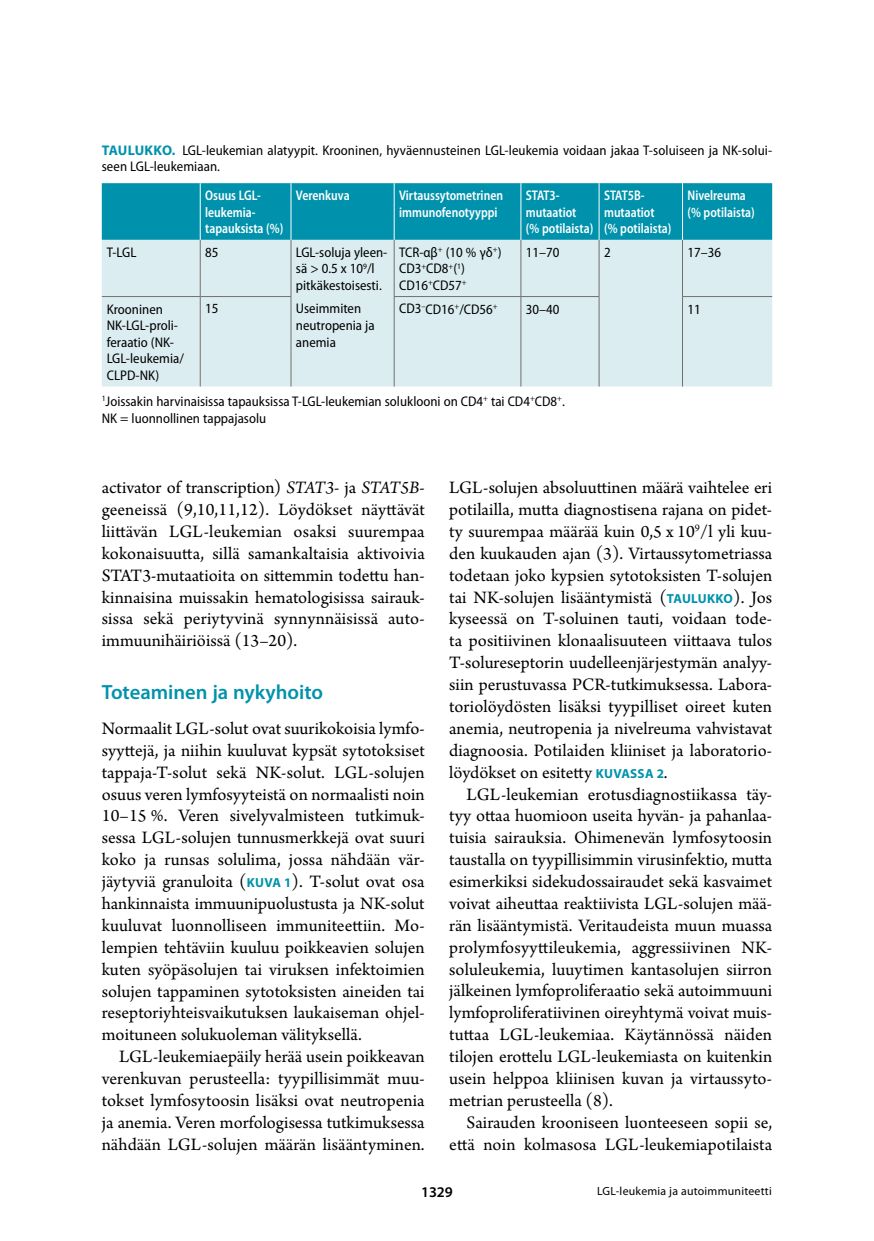
<style>
.page{position:relative;width:874px;height:1241px;background:#fff}
.page>*{position:absolute;margin:0;border:0;box-sizing:border-box;transform-origin:0 0}
.t1{font:600 20.65px "Myriad Pro";color:#0092ac}
.t2{font:18.38px/21.9px "Arno Pro";color:#000;text-align:justify}
.t3{font:600 14.88px "Myriad Pro";color:#000}
.t4{font:semi-condensed 14px/16.6px "Myriad Pro";color:#000}
.t5{font:600 semi-condensed 14px/16.6px "Myriad Pro";color:#fff;scale:.9 1}
.t6{font:11.9px "Myriad Pro";letter-spacing:.02em;color:#000}
.s1{font-weight:700;font-stretch:normal;color:#0092ac}
.s2{font-style:italic}
.s3{font-family:"Myriad Pro";font-weight:700;font-size:13.12px;color:#0092ac}
</style>
<div class="page">
<div style="left:102px;top:183px;width:669px;height:57px;background:#0092ac"></div>
<div style="left:102px;top:240px;width:669px;height:146px;background:#dcedf1"></div>
<hr style="left:200px;top:240px;width:1px;height:56px;background:#716f6d">
<hr style="left:520px;top:240px;width:1px;height:56px;background:#716f6d">
<hr style="left:200px;top:183px;width:1px;height:57px;background:#fff">
<hr style="left:290px;top:183px;width:1px;height:57px;background:#fff">
<hr style="left:393px;top:183px;width:1px;height:57px;background:#fff">
<hr style="left:520px;top:183px;width:1px;height:57px;background:#fff">
<hr style="left:598px;top:183px;width:1px;height:57px;background:#fff">
<hr style="left:681px;top:183px;width:1px;height:57px;background:#fff">
<hr style="left:290px;top:240px;width:1px;height:56px;background:#716f6d">
<hr style="left:393px;top:240px;width:1px;height:56px;background:#716f6d">
<hr style="left:598px;top:240px;width:1px;height:56px;background:#716f6d">
<hr style="left:681px;top:240px;width:1px;height:56px;background:#716f6d">
<hr style="left:102px;top:296px;width:98px;height:1px;background:#716f6d">
<hr style="left:200px;top:296px;width:91px;height:1px;background:#716f6d">
<hr style="left:200px;top:297px;width:1px;height:89px;background:#716f6d">
<hr style="left:290px;top:297px;width:1px;height:89px;background:#716f6d">
<hr style="left:393px;top:296px;width:127px;height:1px;background:#716f6d">
<hr style="left:393px;top:297px;width:1px;height:89px;background:#716f6d">
<hr style="left:520px;top:296px;width:79px;height:1px;background:#716f6d">
<hr style="left:520px;top:297px;width:1px;height:89px;background:#716f6d">
<hr style="left:598px;top:297px;width:1px;height:89px;background:#716f6d">
<hr style="left:681px;top:296px;width:90px;height:1px;background:#716f6d">
<hr style="left:681px;top:297px;width:1px;height:89px;background:#716f6d">
<p class="t4" style="left:102px;top:141px;width:671px"><span class="s1">TAULUKKO.</span> LGL-leukemian alatyypit. Krooninen, hyväennusteinen LGL-leukemia voidaan jakaa T-soluiseen ja NK-solui&shy;seen LGL-leukemiaan.</p>
<p class="t5" style="left:205px;top:187px;width:88px">Osuus LGL&shy;leukemia&shy;tapauksista (%)</p>
<p class="t5" style="left:296px;top:187px;width:61px">Verenkuva</p>
<p class="t5" style="left:399px;top:187px;width:117px">Virtaussytometrinen immunofenotyyppi</p>
<p class="t5" style="left:525px;top:187px;width:76px">STAT3- mutaatiot (% potilaista)</p>
<p class="t5" style="left:603px;top:187px;width:76px">STAT5B&shy;mutaatiot (% potilaista)</p>
<p class="t5" style="left:687px;top:187px;width:76px">Nivelreuma (% potilaista)</p>
<p class="t4" style="left:107px;top:243px;width:31px">T-LGL</p>
<p class="t4" style="left:205px;top:243px;width:15px">85</p>
<p class="t4" style="left:296px;top:243px;width:93px">LGL-soluja yleen&shy;sä &gt; 0.5 x 10<sup>9</sup>/l pitkäkestoisesti.</p>
<p class="t4" style="left:399px;top:243px;width:104px">TCR-αβ<sup>+</sup> (10 % γδ<sup>+</sup>)<br>CD3<sup>+</sup>CD8<sup>+</sup>(<sup>1</sup>)<br>CD16<sup>+</sup>CD57<sup>+</sup></p>
<p class="t4" style="left:525px;top:243px;width:35px">11–70</p>
<p class="t4" style="left:603px;top:243px;width:8px">2</p>
<p class="t4" style="left:687px;top:243px;width:35px">17–36</p>
<p class="t4" style="left:107px;top:300px;width:79px">Krooninen<br>NK-LGL-proli&shy;feraatio (NK-<br>LGL-leukemia/<br>CLPD-NK)</p>
<p class="t4" style="left:205px;top:300px;width:15px">15</p>
<p class="t4" style="left:296px;top:300px;width:80px">Useimmiten neutropenia ja anemia</p>
<p class="t4" style="left:399px;top:300px;width:100px">CD3<sup>–</sup>CD16<sup>+</sup>/CD56<sup>+</sup></p>
<p class="t4" style="left:525px;top:300px;width:35px">30–40</p>
<p class="t4" style="left:687px;top:300px;width:15px">11</p>
<p class="t4" style="left:102px;top:393px;width:464px"><sup>1</sup>Joissakin harvinaisissa tapauksissa T-LGL-leukemian soluklooni on CD4<sup>+</sup> tai CD4<sup>+</sup>CD8<sup>+</sup>.<br>NK = luonnollinen tappajasolu</p>
<p class="t2" style="left:102px;top:477px;width:324px">activator of transcription) <span class="s2">STAT3</span>- ja <span class="s2">STAT5B&shy;</span>geeneissä (9,10,11,12). Löydökset näyttävät liittävän LGL-leukemian osaksi suurempaa kokonaisuutta, sillä samankaltaisia aktivoivia STAT3-mutaatioita on sittemmin todettu han&shy;kinnaisina muissakin hematologisissa sairauk&shy;sissa sekä periytyvinä synnynnäisissä auto&shy;immuunihäiriöissä (13–20).</p>
<p class="t1" style="left:102px;top:678px;width:223px">Toteaminen ja nykyhoito</p>
<p class="t2" style="left:102px;top:718px;width:324px">Normaalit LGL-solut ovat suurikokoisia lymfo&shy;syyttejä, ja niihin kuuluvat kypsät sytotoksiset tappaja-T-solut sekä NK-solut. LGL-solujen osuus veren lymfosyyteistä on normaalisti noin 10–15 %. Veren sivelyvalmisteen tutkimuk&shy;sessa LGL-solujen tunnusmerkkejä ovat suuri koko ja runsas solulima, jossa nähdään vär&shy;jäytyviä granuloita (<span class="s3">KUVA 1</span>). T-solut ovat osa hankinnaista immuunipuolustusta ja NK-solut kuuluvat luonnolliseen immuniteettiin. Mo&shy;lempien tehtäviin kuuluu poikkeavien solujen kuten syöpäsolujen tai viruksen infektoimien solujen tappaminen sytotoksisten aineiden tai reseptoriyhteisvaikutuksen laukaiseman ohjel&shy;moituneen solukuoleman välityksellä.</p>
<p class="t2" style="left:102px;top:1046px;width:324px;text-indent:17px">LGL-leukemiaepäily herää usein poikkeavan verenkuvan perusteella: tyypillisimmät muu&shy;tokset lymfosytoosin lisäksi ovat neutropenia ja anemia. Veren morfologisessa tutkimuksessa nähdään LGL-solujen määrän lisääntyminen.</p>
<p class="t2" style="left:449px;top:477px;width:324px">LGL-solujen absoluuttinen määrä vaihtelee eri potilailla, mutta diagnostisena rajana on pidet&shy;ty suurempaa määrää kuin 0,5 x 10<sup>9</sup>/l yli kuu&shy;den kuukauden ajan (3). Virtaussytometriassa todetaan joko kypsien sytotoksisten T-solujen tai NK-solujen lisääntymistä (<span class="s3">TAULUKKO</span>). Jos kyseessä on T-soluinen tauti, voidaan tode&shy;ta positiivinen klonaalisuuteen viittaava tulos T‑solureseptorin uudelleenjärjestymän analyy&shy;siin perustuvassa PCR-tutkimuksessa. Labora&shy;toriolöydösten lisäksi tyypilliset oireet kuten anemia, neutropenia ja nivelreuma vahvistavat diagnoosia. Potilaiden kliiniset ja laboratorio&shy;löydökset on esitetty <span class="s3">KUVASSA 2</span>.</p>
<p class="t2" style="left:449px;top:784px;width:324px;text-indent:17px">LGL-leukemian erotusdiagnostiikassa täy&shy;tyy ottaa huomioon useita hyvän- ja pahanlaa&shy;tuisia sairauksia. Ohimenevän lymfosytoosin taustalla on tyypillisimmin virusinfektio, mutta esimerkiksi sidekudossairaudet sekä kasvaimet voivat aiheuttaa reaktiivista LGL-solujen mää&shy;rän lisääntymistä. Veritaudeista muun muassa prolymfosyyttileukemia, aggressiivinen NK&shy;soluleukemia, luuytimen kantasolujen siirron jälkeinen lymfoproliferaatio sekä autoimmuuni lymfoproliferatiivinen oireyhtymä voivat muis&shy;tuttaa LGL-leukemiaa. Käytännössä näiden tilojen erottelu LGL-leukemiasta on kuitenkin usein helppoa kliinisen kuvan ja virtaussyto&shy;metrian perusteella (8).</p>
<p class="t2" style="left:449px;top:1112px;width:324px;text-align:right">Sairauden krooniseen luonteeseen sopii se, että noin kolmasosa LGL-leukemiapotilaista</p>
<p class="t3" style="left:421px;top:1182px;width:33px">1329</p>
<p class="t6" style="left:597px;top:1183px;width:176px">LGL-leukemia ja autoimmuniteetti</p>
</div>
